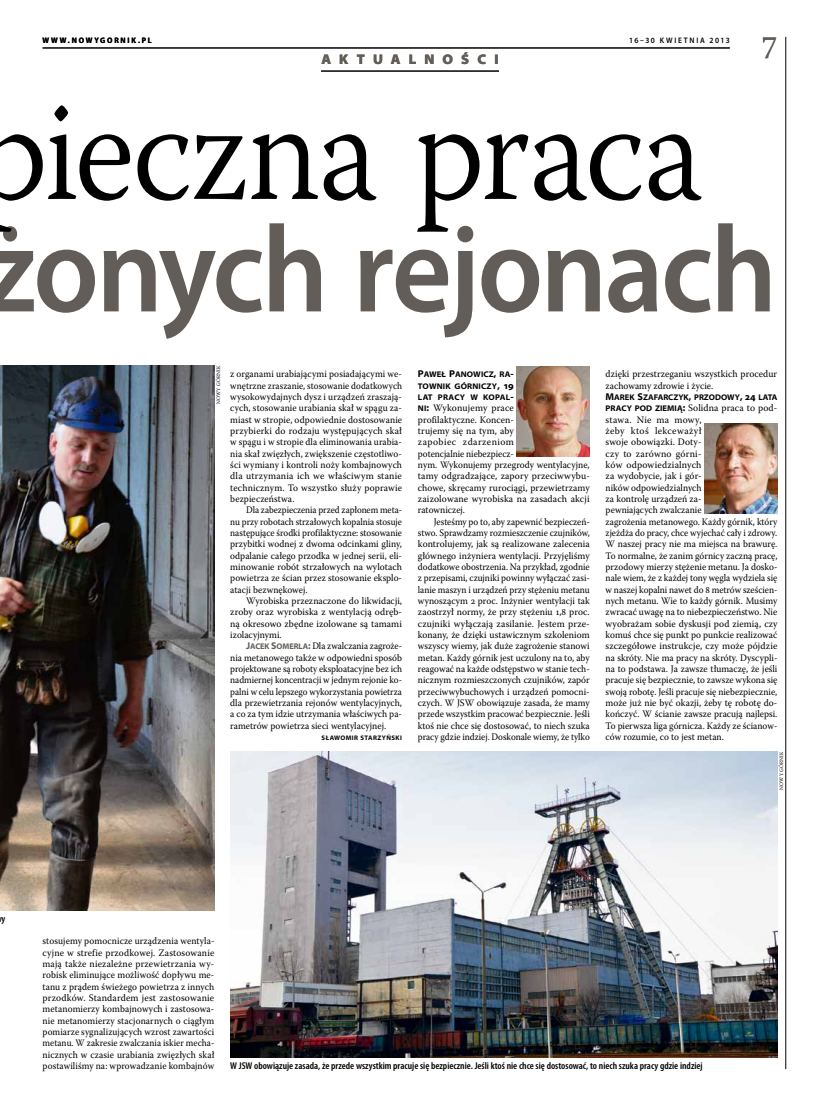
<style>
.page{position:relative;width:820px;height:1106px;background:#fff}
.page>*{position:absolute;margin:0;border:0;box-sizing:border-box;transform-origin:0 0}
.t1{font:300 143px "Warnock Pro";letter-spacing:-.02em;color:#000;scale:.94 1}
.t2{font:600 124px "Myriad Pro";letter-spacing:-.025em;color:#625d58;scale:.94 1}
.t3{font:32px "Warnock Pro";color:#625d58;scale:.94 1}
.t4{font:900 semi-expanded 14px "Myriad Pro";letter-spacing:.61em;color:#625d58;scale:.94 1}
.t5{font:9.9px/11.3px "Warnock Pro";letter-spacing:.005em;color:#000}
.t6{font:9.9px/11.3px "Warnock Pro";letter-spacing:.005em;color:#000;text-align:justify;scale:.92 1}
.t7{font:9.9px/11.3px "Warnock Pro";letter-spacing:.005em;color:#000;text-align:justify;scale:.94 1}
.t8{font:9.9px/11.3px "Warnock Pro";letter-spacing:.005em;color:#000;text-align:justify;scale:.91 1}
.t9{font:600 condensed 9.9px "Myriad Pro";color:#000;scale:1.04 1}
.t10{font:9.9px/11.3px "Warnock Pro";letter-spacing:.005em;color:#000;text-align:justify;scale:.95 1}
.t11{font:9.9px/11.3px "Warnock Pro";letter-spacing:.005em;color:#000;scale:.96 1}
.t12{font:8.2px/11.3px "Myriad Pro Bold Semi Ext SC830";letter-spacing:.01em;color:#000;text-align:justify}
.t13{font:8.2px "Myriad Pro Bold Semi Ext SC830";letter-spacing:.01em;color:#000;scale:.95 1}
.t14{font:600 8px "Myriad Pro";letter-spacing:.23em;color:#000;scale:.94 1}
.t15{font:700 8px "Myriad Pro";letter-spacing:.235em;color:#000;scale:.94 1}
.t16{font:700 semi-expanded 6.6px "Myriad Pro";letter-spacing:.07em;color:#000;scale:.94 1}
.t17{font:5.3px "Warnock Pro";letter-spacing:.035em;color:#000;scale:.94 1}
.s1{font-family:"Myriad Pro Bold Semi Ext SC830";color:#625d58}
.s2{font-family:"Myriad Pro Bold Semi Ext SC830";font-size:8.2px;color:#625d58}
.s3{font-size:9.9px}
.s4{font-family:"Myriad Pro Bold Semi Ext SC830";font-size:8.2px}
.s5{font-family:"Myriad Pro Bold Semi Ext SC830"}
</style>
<div class="page">
<hr style="left:785px;top:37px;width:1px;height:1032px;background:#000">
<hr style="left:321px;top:71px;width:178px;height:1px;background:#000">
<hr style="left:43px;top:48px;width:686px;height:1px;background:#000">
<img style="left:0;top:366px;width:214px;height:544px">
<img style="left:516px;top:367px;width:73px;height:89px">
<img style="left:704px;top:423px;width:73px;height:90px">
<img style="left:230px;top:751px;width:547px;height:306px">
<p class="t15" style="left:43px;top:35px;width:117px">WWW.NOWYGORNIK.PL</p>
<h3 class="t4" style="left:321px;top:51px;width:190px">AKTUALNOŚCI</h3>
<p class="t14" style="left:628px;top:35px;width:108px">16–30 kwietnia 2013</p>
<h3 class="t3" style="left:762px;top:28px;width:18px">7</h3>
<h1 class="t1" style="left:-23px;top:66px;width:774px">pieczna praca</h1>
<h2 class="t2" style="left:-16px;top:191px;width:845px">żonych rejonach</h2>
<p class="t17" style="left:215px;top:404px;width:42px;rotate:-90deg">Nowy Górnik</p>
<p class="t7" style="left:230px;top:368px;width:184px">z organami urabiającymi posiadającymi we&shy;wnętrzne zraszanie, stosowanie dodatkowych wysokowydajnych dysz i urządzeń zraszają&shy;cych, stosowanie urabiania skał w spągu za&shy;miast w stropie, odpowiednie dostosowanie przybierki do rodzaju występujących skał w spągu i w stropie dla eliminowania urabia&shy;nia skał zwięzłych, zwiększenie częstotliwo&shy;ści wymiany i kontroli noży kombajnowych dla utrzymania ich we właściwym stanie technicznym. To wszystko służy poprawie bezpieczeństwa.</p>
<p class="t8" style="left:230px;top:504px;width:190px;text-indent:16px">Dla zabezpieczenia przed zapłonem meta&shy;nu przy robotach strzałowych kopalnia stosuje następujące środki profilaktyczne: stosowanie przybitki wodnej z dwoma odcinkami gliny, odpalanie całego przodka w jednej serii, eli&shy;minowanie robót strzałowych na wylotach powietrza ze ścian przez stosowanie eksplo&shy;atacji bezwnękowej.</p>
<p class="t10" style="left:230px;top:595px;width:182px;text-indent:16px">Wyrobiska przeznaczone do likwidacji, zroby oraz wyrobiska z wentylacją odręb&shy;ną okresowo zbędne izolowane są tamami izolacyjnymi.</p>
<p class="t6" style="left:230px;top:640px;width:188px;text-indent:16px"><span class="s1">J</span><span class="s2">ACEK</span> <span class="s1">S</span><span class="s2">OMERLA</span><span class="s1">:</span> Dla zwalczania zagroże&shy;nia metanowego także w odpowiedni sposób projektowane są roboty eksploatacyjne bez ich nadmiernej koncentracji w jednym rejonie ko&shy;palni w celu lepszego wykorzystania powietrza dla przewietrzania rejonów wentylacyjnych, a co za tym idzie utrzymania właściwych pa&shy;rametrów powietrza sieci wentylacyjnej.</p>
<p class="t16" style="left:321px;top:734px;width:87px">SŁAWOMIR STARZYŃSKI</p>
<p class="t12" style="left:418px;top:369px;width:97px"><span class="s3">P</span>AWEŁ <span class="s3">P</span>ANOWICZ<span class="s3">,</span> RA<span class="s3">-</span>TOWNIK GÓRNICZY<span class="s3">, 19<br></span>LAT PRACY W KOPAL<span class="s3">-</span></p>
<p class="t5" style="left:418px;top:402px;width:173px"><span class="s4">NI</span><span class="s5">:</span> Wykonujemy prace<br>profilaktyczne. Koncen-<br>trujemy się na tym, aby<br>zapobiec zdarzeniom<br>potencjalnie niebezpiecz-<br>nym. Wykonujemy przegrody wentylacyjne, tamy odgradzające, zapory przeciwwybu&shy;chowe, skręcamy rurociągi, przewietrzamy zaizolowane wyrobiska na zasadach akcji ratowniczej.</p>
<p class="t6" style="left:418px;top:515px;width:188px;text-indent:16px">Jesteśmy po to, aby zapewnić bezpieczeń&shy;stwo. Sprawdzamy rozmieszczenie czujników, kontrolujemy, jak są realizowane zalecenia głównego inżyniera wentylacji. Przyjęliśmy dodatkowe obostrzenia. Na przykład, zgodnie z przepisami, czujniki powinny wyłączać zasi&shy;lanie maszyn i urządzeń przy stężeniu metanu wynoszącym 2 proc. Inżynier wentylacji tak zaostrzył normy, że przy stężeniu 1,8 proc. czujniki wyłączają zasilanie. Jestem prze&shy;konany, że dzięki ustawicznym szkoleniom wszyscy wiemy, jak duże zagrożenie stanowi metan. Każdy górnik jest uczulony na to, aby reagować na każde odstępstwo w stanie tech&shy;nicznym rozmieszczonych czujników, zapór przeciwwybuchowych i urządzeń pomocni&shy;czych. W JSW obowiązuje zasada, że mamy przede wszystkim pracować bezpiecznie. Jeśli ktoś nie chce się dostosować, to niech szuka pracy gdzie indziej. Doskonale wiemy, że tylko</p>
<p class="t11" style="left:605px;top:368px;width:180px">dzięki przestrzeganiu wszystkich procedur zachowamy zdrowie i życie.</p>
<p class="t13" style="left:605px;top:392px;width:182px"><span class="s3">M</span>AREK <span class="s3">S</span>ZAFARCZYK<span class="s3">,</span> PRZODOWY<span class="s3">, 24</span> LATA</p>
<p class="t5" style="left:605px;top:402px;width:173px"><span class="s4">PRACY POD ZIEMIĄ</span><span class="s5">:</span> Solidna praca to pod&shy;stawa. Nie ma mowy,<br>żeby ktoś lekceważył<br>swoje obowiązki. Doty-<br>czy to zarówno górni-<br>ków odpowiedzialnych<br>za wydobycie, jak i gór-<br>ników odpowiedzialnych<br>za kontrolę urządzeń za-<br>pewniających zwalczanie<br>zagrożenia metanowego. Każdy górnik, który zjeżdża do pracy, chce wyjechać cały i zdrowy.<br>W naszej pracy nie ma miejsca na brawurę.<br>To normalne, że zanim górnicy zaczną pracę, przodowy mierzy stężenie metanu. Ja dosko&shy;nale wiem, że z każdej tony węgla wydziela się w naszej kopalni nawet do 8 metrów sześcien&shy;nych metanu. Wie to każdy górnik. Musimy zwracać uwagę na to niebezpieczeństwo. Nie wyobrażam sobie dyskusji pod ziemią, czy komuś chce się punkt po punkcie realizować szczegółowe instrukcje, czy może pójdzie na skróty. Nie ma pracy na skróty. Dyscypli&shy;na to podstawa. Ja zawsze tłumaczę, że jeśli pracuje się bezpiecznie, to zawsze wykona się swoją robotę. Jeśli pracuje się niebezpiecznie, może już nie być okazji, żeby tę robotę do&shy;kończyć. W ścianie zawsze pracują najlepsi.<br>To pierwsza liga górnicza. Każdy ze ścianow&shy;ców rozumie, co to jest metan.</p>
<p class="t17" style="left:777px;top:789px;width:42px;rotate:-90deg">Nowy Górnik</p>
<p class="t9" style="left:1px;top:913px;width:5px">y</p>
<p class="t7" style="left:43px;top:935px;width:184px">stosujemy pomocnicze urządzenia wentyla&shy;cyjne w strefie przodkowej. Zastosowanie mają także niezależne przewietrzania wy&shy;robisk eliminujące możliwość dopływu me&shy;tanu z prądem świeżego powietrza z innych przodków. Standardem jest zastosowanie metanomierzy kombajnowych i zastosowa&shy;nie metanomierzy stacjonarnych o ciągłym pomiarze sygnalizujących wzrost zawartości metanu. W zakresie zwalczania iskier mecha&shy;nicznych w czasie urabiania zwięzłych skał postawiliśmy na: wprowadzanie kombajnów</p>
<p class="t9" style="left:230px;top:1060px;width:455px">W JSW obowiązuje zasada, że przede wszystkim pracuje się bezpiecznie. Jeśli ktoś nie chce się dostosować, to niech szuka pracy gdzie indziej</p>
</div>
